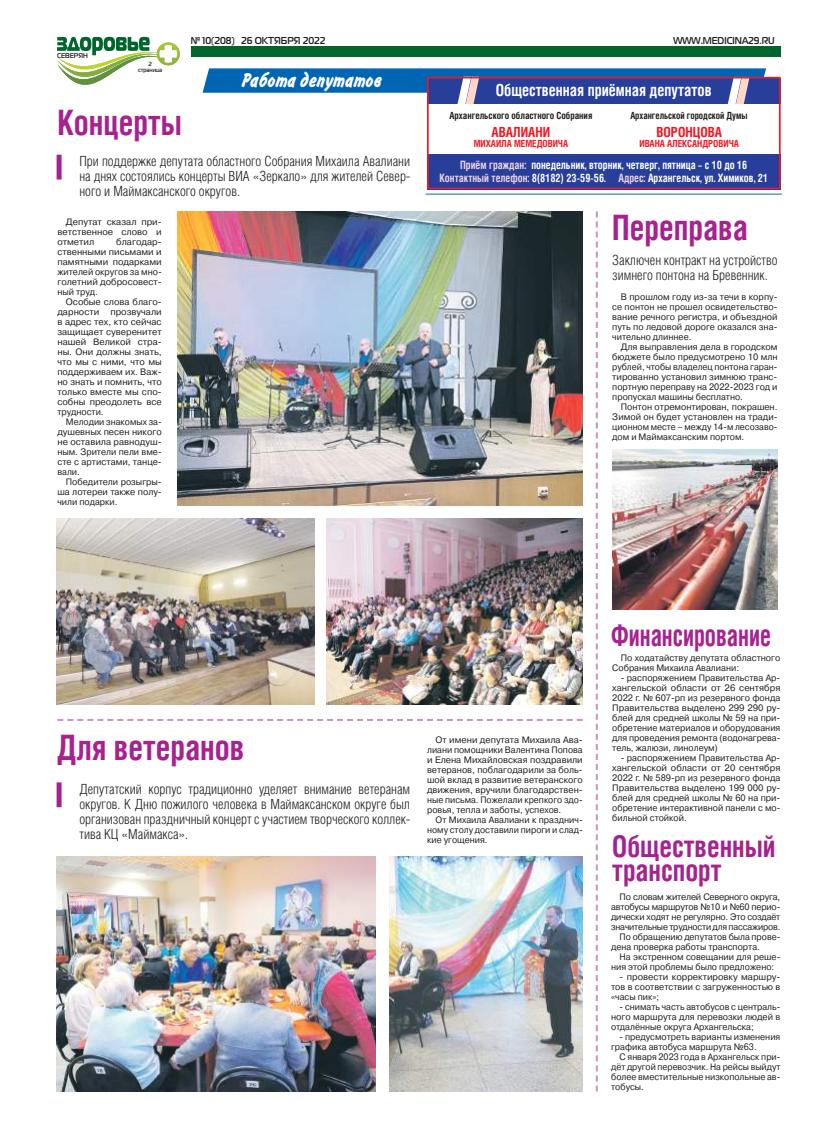
<style>
.page{position:relative;width:823px;height:1134px;background:#fff}
.page>*{position:absolute;margin:0;border:0;box-sizing:border-box;transform-origin:0 0}
.t1{font:700 35px "Helios Cond";color:#a7228e;scale:.9 1}
.t2{font:700 30px/24px "Helios Cond";color:#a7228e;scale:.9 1}
.t3{font:700 30px "Helios Cond";color:#a7228e;scale:.78 1}
.t4{font:700 20px "Inform C";color:#fff;scale:.9 1}
.t5{font:700 16.8px "Helios Cond C";color:#fff;scale:.9 1}
.t6{font:14px/15px "Helios Cond Light C";color:#241f1f;text-align:justify}
.t7{font:700 14px "Helios Cond C";color:#ef1923;scale:.95 1}
.t8{font:700 11.5px/13.1px "Helios Cond C";color:#fff;text-align:center;scale:.9 1}
.t9{font:700 10px "Magistral C";color:#241f1f;scale:.9 1}
.t10{font:700 9.9px "Helios Cond C";color:#ef1923;scale:.95 1}
.t11{font:700 9.9px "Helios Cond C";color:#241f1f;scale:.95 1}
.t12{font:700 9.9px "Helios Cond C";color:#241f1f;scale:.92 1}
.t13{font:9.3px/10px "Pragmatica C";color:#241f1f;text-align:justify}
.t14{font:9.3px/10px "Pragmatica C";color:#241f1f;text-align:justify;scale:.96 1}
.t15{font:9.3px/10px "Pragmatica C";color:#241f1f;text-align:justify;scale:.94 1}
.t16{font:9.3px/10px "Pragmatica C";color:#241f1f;scale:.95 1}
.t17{font:9.3px "Pragmatica C";letter-spacing:-.02em;color:#241f1f;scale:.95 1}
.t18{font:9.3px "Pragmatica C";letter-spacing:-.02em;color:#241f1f;scale:.94 1}
.t19{font:9.3px "Pragmatica C";letter-spacing:-.02em;color:#241f1f}
.t20{font:700 7px "Magistral C";color:#241f1f;scale:.9 1}
.t21{font:700 6px/6px "Magistral C";color:#241f1f;text-align:center;scale:.9 1}
.s1{color:#edd2e5}
</style>
<div class="page">
<div style="left:190px;top:47px;width:590px;height:10px;background:#00662d"></div>
<div style="left:57px;top:155px;width:5px;height:24px;background:#a7228e"></div>
<div style="left:57px;top:782px;width:5px;height:25px;background:#a7228e"></div>
<svg style="left:595px;top:211px;width:2px;height:880px"></svg>
<svg style="left:57px;top:719px;width:525px;height:2px"></svg>
<div style="left:427px;top:78px;width:353px;height:26px;background:#273e9a"></div>
<div style="left:427px;top:154px;width:353px;height:35px;background:#273e9a"></div>
<svg style="left:202px;top:69px;width:563px;height:35px"></svg>
<div style="left:426px;top:77px;width:354px;height:112px;border:2px solid #ef1923"></div>
<hr style="left:209px;top:68px;width:556px;height:1px;background:#0065b3">
<hr style="left:425px;top:194px;width:356px;height:1px;background:#0065b3">
<svg style="left:57px;top:36px;width:123px;height:49px"></svg>
<img style="left:389px;top:856px;width:193px;height:235px">
<img style="left:57px;top:856px;width:318px;height:235px">
<img style="left:178px;top:211px;width:404px;height:294px">
<img style="left:612px;top:450px;width:165px;height:159px">
<img style="left:326px;top:519px;width:256px;height:186px">
<img style="left:57px;top:519px;width:257px;height:186px">
<p class="t20" style="left:57px;top:51px;width:6px">СЕВЕРЯН</p>
<p class="t21" style="left:138px;top:61px;width:28px">2<br>СТРАНИЦА</p>
<h1 class="t1" style="left:57px;top:102px;width:140px">Концерты</h1>
<p class="t9" style="left:191px;top:35px;width:151px">№ 10(208) 26 ОКТЯБРЯ 2022</p>
<h3 class="t4" style="left:241px;top:69px;width:157px">Работа депутатов</h3>
<h3 class="t6" style="left:79px;top:154px;width:332px">При поддержке депутата областного Собрания Михаила Авалиани на днях состоялись концерты ВИА «Зеркало» для жителей Север&shy;ного и Маймаксанского округов.</h3>
<p class="t13" style="left:57px;top:217px;width:106px;text-indent:9px">Депутат сказал при&shy;ветственное слово и отметил</p>
<p class="t13" style="left:57px;top:237px;width:106px;text-indent:59px">благодар&shy;ственными письмами и памятными подарками жителей округов за мно&shy;голетний добросовест&shy;ный труд.</p>
<p class="t13" style="left:57px;top:297px;width:106px;text-indent:9px">Особые слова благо&shy;дарности прозвучали в адрес тех, кто сейчас защищает суверенитет нашей Великой стра&shy;ны. Они должны знать, что мы с ними, что мы поддерживаем их. Важ&shy;но знать и помнить, что только вместе мы спо&shy;собны преодолеть все трудности.</p>
<p class="t15" style="left:57px;top:417px;width:112px;text-indent:9px">Мелодии знакомых за&shy;душевных песен никого не оставила равнодуш&shy;ным. Зрители пели вме&shy;сте с артистами, танце&shy;вали.</p>
<p class="t14" style="left:57px;top:477px;width:110px;text-indent:9px">П обедители розыгры&shy;ша лотереи также полу&shy;чили подарки.</p>
<p class="t9" style="left:673px;top:35px;width:114px">WWW.MEDICINA29.RU</p>
<h3 class="t5" style="left:495px;top:80px;width:241px">Общественная приёмная депутатов</h3>
<p class="t11" style="left:449px;top:109px;width:152px">Архангельского областного Собрания</p>
<h3 class="t7" style="left:491px;top:124px;width:63px">АВАЛИАНИ</h3>
<p class="t10" style="left:473px;top:138px;width:101px">МИХАИЛА МЕМЕДОВИЧА</p>
<p class="t12" style="left:630px;top:109px;width:129px">Архангельской городской Думы</p>
<h3 class="t7" style="left:656px;top:124px;width:71px">ВОРОНЦОВА</h3>
<p class="t10" style="left:639px;top:138px;width:106px">ИВАНА АЛЕКСАНДРОВИЧА</p>
<p class="t8" style="left:439px;top:158px;width:366px"><span class="s1">Приём граждан:</span> понедельник, вторник, четверг, пятница – с 10 до 16<br><span class="s1">Контактный телефон:</span> 8(8182) 23-59-56. <span class="s1">Адрес:</span> Архангельск, ул. Химиков, 21</p>
<h1 class="t1" style="left:612px;top:206px;width:152px">Переправа</h1>
<h3 class="t6" style="left:612px;top:252px;width:167px">Заключен контракт на устройство зимнего понтона на Бревенник.</h3>
<p class="t13" style="left:612px;top:292px;width:167px;text-indent:9px">В прошлом году из-за течи в корпу&shy;се понтон не прошел освидетельство&shy;вание речного регистра, и объездной путь по ледовой дороге оказался зна&shy;чительно длиннее.</p>
<p class="t13" style="left:612px;top:342px;width:167px;text-indent:9px">Для выправления дела в городском бюджете было предусмотрено 10 млн рублей, чтобы владелец понтона гаран&shy;тированно установил зимнюю транс&shy;портную переправу на 2022-2023 год и пропускал машины бесплатно.</p>
<p class="t13" style="left:612px;top:402px;width:167px;text-indent:9px">Понтон отремонтирован, покрашен.<br>Зимой он будет установлен на тради&shy;ционном месте – между 14-м лесозаво&shy;дом и Маймаксанским портом.</p>
<h1 class="t1" style="left:57px;top:726px;width:210px">Для ветеранов</h1>
<h3 class="t6" style="left:79px;top:781px;width:332px">Депутатский корпус традиционно уделяет внимание ветеранам округов. К Дню пожилого человека в Маймаксанском округе был организован праздничный концерт с участием творческого коллек&shy;тива КЦ «Маймакса».</h3>
<p class="t13" style="left:427px;top:735px;width:157px;text-indent:9px">От имени депутата Михаила Ава&shy;лиани помощники Валентина Попова и Елена Михайловская поздравили ветеранов, поблагодарили за боль&shy;шой вклад в развитие ветеранского движения, вручили благодарствен&shy;ные письма. Пожелали крепкого здо&shy;ровья, тепла и заботы, успехов.</p>
<p class="t14" style="left:427px;top:815px;width:163px;text-indent:9px">От Михаила Авалиани к празднич&shy;ному столу доставили пироги и слад&shy;кие угощения.</p>
<h2 class="t3" style="left:610px;top:617px;width:206px">Финансирование</h2>
<p class="t13" style="left:612px;top:653px;width:169px;text-indent:9px">П о ходатайству депутата областного<br>Собрания Михаила Авалиани:</p>
<p class="t14" style="left:612px;top:673px;width:176px;text-indent:9px">- распоряжением П равительства Ар&shy;хангельской области от 26 сентября 2022 г. № 607-рп из резервного фонда П равительства выделено 299 290 ру&shy;блей для средней школы № 59 на при&shy;обретение материалов и оборудования для проведения ремонта (водонагрева&shy;тель, жалюзи, линолеум)</p>
<p class="t14" style="left:612px;top:753px;width:176px;text-indent:9px">- распоряжением П равительства Ар&shy;хангельской области от 20 сентября 2022 г. № 589-рп из резервного фонда П равительства выделено 199 000 ру&shy;блей для средней школы № 60 на при&shy;обретение интерактивной панели с мо&shy;бильной стойкой.</p>
<h2 class="t2" style="left:612px;top:833px;width:183px">Общественный транспорт</h2>
<p class="t19" style="left:619px;top:891px;width:162px">П о словам жителей Северного округа,</p>
<p class="t17" style="left:610px;top:901px;width:180px">автобусы маршрутов №10 и №60 перио-</p>
<p class="t17" style="left:610px;top:911px;width:179px">дически ходят не регулярно. Это создаёт</p>
<p class="t18" style="left:610px;top:921px;width:181px">значительные трудности для пассажиров.</p>
<p class="t15" style="left:619px;top:932px;width:172px">По обращению депутатов была прове-</p>
<p class="t16" style="left:610px;top:942px;width:158px">дена проверка работы транспорта.</p>
<p class="t16" style="left:619px;top:952px;width:171px">На экстренном совещании для реше-</p>
<p class="t16" style="left:610px;top:962px;width:173px">ния этой проблемы было предложено:</p>
<p class="t13" style="left:610px;top:972px;width:171px;text-indent:9px">- провести корректировку маршру&shy;тов в соответствии с загруженностью в «часы пик»;</p>
<p class="t15" style="left:610px;top:1002px;width:181px;text-indent:9px">- снимать часть автобусов с централь&shy;ного маршрута для перевозки людей в отдалённые округа Архангельска;</p>
<p class="t16" style="left:610px;top:1032px;width:179px;text-indent:9px">- предусмотреть варианты изменения графика автобуса маршрута №63.</p>
<p class="t15" style="left:610px;top:1052px;width:181px;text-indent:9px">С января 2023 года в Архангельск при&shy;дёт другой перевозчик. На рейсы выйдут более вместительные низкопольные ав&shy;тобусы.</p>
</div>
